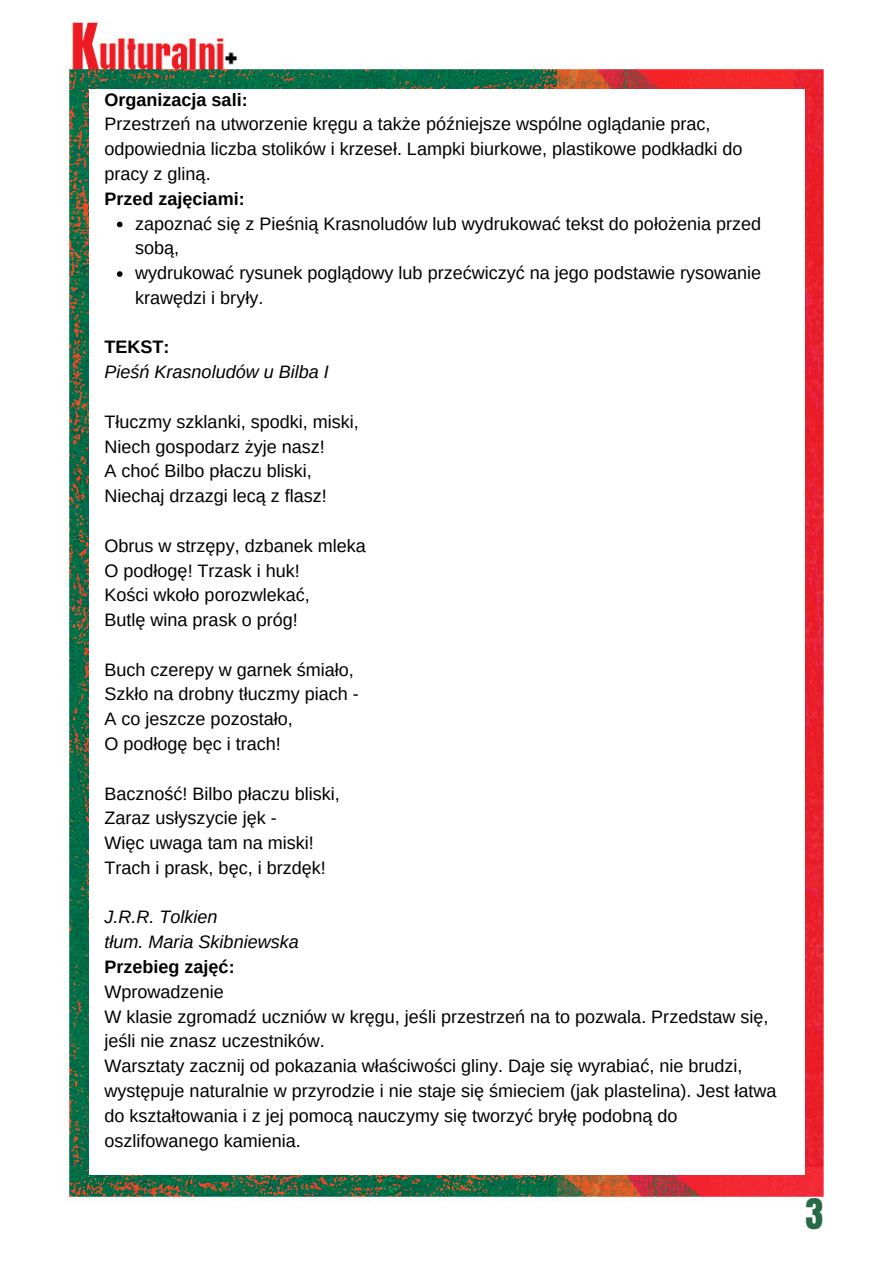
<style>
.page{position:relative;width:894px;height:1264px;background:#fff}
.page>*{position:absolute;margin:0;border:0;box-sizing:border-box;transform-origin:0 0}
.t1{font:36px "Anton";color:#266b46}
.t2{font:18px/24.8px "Arimo";color:#000}
.t3{font:italic 18px "Arimo";color:#000}
.t4{font:700 18px "Arimo";color:#000}
</style>
<div class="page">
<img style="left:63px;top:17px;width:494px;height:1185px">
<img style="left:557px;top:66px;width:267px;height:1135px">
<div style="left:89px;top:89px;width:715px;height:1086px;background:#fff"></div>
<svg style="left:117px;top:222px;width:5px;height:5px"></svg>
<svg style="left:117px;top:271px;width:5px;height:6px"></svg>
<p class="t4" style="left:104px;top:89px;width:145px">Organizacja sali:</p>
<p class="t2" style="left:104px;top:112px;width:639px">Przestrzeń na utworzenie kręgu a także późniejsze wspólne oglądanie prac, odpowiednia liczba stolików i krzeseł. Lampki biurkowe, plastikowe podkładki do pracy z gliną.</p>
<p class="t4" style="left:104px;top:188px;width:142px">Przed zajęciami:</p>
<p class="t2" style="left:135px;top:211px;width:627px">zapoznać się z Pieśnią Krasnoludów lub wydrukować tekst do położenia przed sobą,</p>
<p class="t2" style="left:135px;top:260px;width:627px">wydrukować rysunek poglądowy lub przećwiczyć na jego podstawie rysowanie krawędzi i bryły.</p>
<p class="t4" style="left:104px;top:337px;width:66px">TEKST:</p>
<p class="t3" style="left:104px;top:362px;width:226px">Pieśń Krasnoludów u Bilba I</p>
<p class="t2" style="left:104px;top:409px;width:256px">Tłuczmy szklanki, spodki, miski,</p>
<p class="t2" style="left:104px;top:434px;width:222px">Niech gospodarz żyje nasz!</p>
<p class="t2" style="left:104px;top:459px;width:209px">A choć Bilbo płaczu bliski,</p>
<p class="t2" style="left:104px;top:483px;width:224px">Niechaj drzazgi lecą z flasz!</p>
<p class="t2" style="left:104px;top:533px;width:263px">Obrus w strzępy, dzbanek mleka</p>
<p class="t2" style="left:104px;top:558px;width:197px">O podłogę! Trzask i huk!</p>
<p class="t2" style="left:104px;top:582px;width:207px">Kości wkoło porozwlekać,</p>
<p class="t2" style="left:104px;top:607px;width:195px">Butlę wina prask o próg!</p>
<p class="t2" style="left:104px;top:657px;width:251px">Buch czerepy w garnek śmiało,</p>
<p class="t2" style="left:104px;top:681px;width:256px">Szkło na drobny tłuczmy piach -</p>
<p class="t2" style="left:104px;top:706px;width:190px">A co jeszcze pozostało,</p>
<p class="t2" style="left:104px;top:731px;width:178px">O podłogę bęc i trach!</p>
<p class="t2" style="left:104px;top:781px;width:237px">Baczność! Bilbo płaczu bliski,</p>
<p class="t2" style="left:104px;top:805px;width:174px">Zaraz usłyszycie jęk -</p>
<p class="t2" style="left:104px;top:830px;width:211px">Więc uwaga tam na miski!</p>
<p class="t2" style="left:104px;top:855px;width:223px">Trach i prask, bęc, i brzdęk!</p>
<p class="t3" style="left:104px;top:907px;width:115px">J.R.R. Tolkien</p>
<p class="t3" style="left:104px;top:931px;width:196px">tłum. Maria Skibniewska</p>
<p class="t4" style="left:104px;top:956px;width:132px">Przebieg zajęć:</p>
<p class="t2" style="left:104px;top:979px;width:121px">Wprowadzenie</p>
<p class="t2" style="left:104px;top:1003px;width:665px">W klasie zgromadź uczniów w kręgu, jeśli przestrzeń na to pozwala. Przedstaw się, jeśli nie znasz uczestników.</p>
<p class="t2" style="left:104px;top:1053px;width:673px">Warsztaty zacznij od pokazania właściwości gliny. Daje się wyrabiać, nie brudzi, występuje naturalnie w przyrodzie i nie staje się śmieciem (jak plastelina). Jest łatwa do kształtowania i z jej pomocą nauczymy się tworzyć bryłę podobną do oszlifowanego kamienia.</p>
<p class="t1" style="left:805px;top:1187px;width:19px">3</p>
</div>
